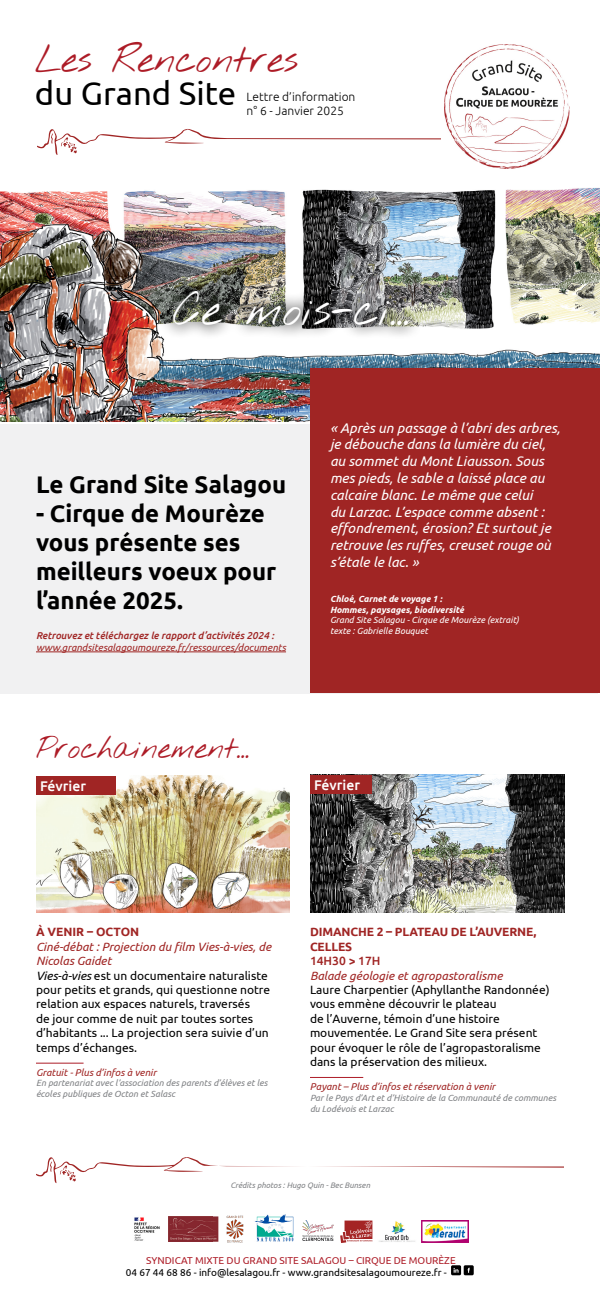
<style>
.page{position:relative;width:600px;height:1300px;background:#fff}
.page>*{position:absolute;margin:0;border:0;box-sizing:border-box;transform-origin:0 0}
.t1{font:46.1px "Nothing You Could Do";color:#fff}
.t2{font:38.1px "Nothing You Could Do";color:#ad1c27}
.t3{font:33px "Ubuntu";color:#000}
.t4{font:30px "Nothing You Could Do";color:#ad1c27}
.t5{font:700 24px/28.8px "Ubuntu";color:#000}
.t6{font:italic 14px/16.8px "Ubuntu";color:#fff}
.t7{font:500 14px "Ubuntu";color:#fff}
.t8{font:12px/14.4px "Ubuntu";color:#000}
.t9{font:700 12px/14.4px "Ubuntu";letter-spacing:-.01em;color:#a02524}
.t10{font:300 12px/14.4px "Ubuntu";color:#000}
.t11{font:italic 12px "Ubuntu";color:#a02524}
.t12{font:500 12px "Ubuntu";color:#a02524}
.t13{font:italic 10px "Ubuntu";color:#a02524}
.t14{font:10px "Ubuntu";color:#000}
.t15{font:10px "Ubuntu";color:#ad1c27}
.t16{font:italic 500 10px "Ubuntu";color:#a02524}
.t17{font:italic 9px/10.8px "Ubuntu";color:#808285}
.t18{font:italic 9px/10.8px "Ubuntu";color:#fff}
.t19{font:italic 700 9px/10.8px "Ubuntu";color:#fff}
.t20{font:italic 8px "Ubuntu";color:#808285}
.s1{font-style:italic;color:#a02524}
.s2{font-style:italic}
</style>
<div class="page">
<div style="left:0;top:424px;width:598px;height:270px;background:#f1f1f2"></div>
<img style="left:36px;top:775px;width:254px;height:138px">
<img style="left:310px;top:774px;width:255px;height:138px">
<img style="left:0;top:188px;width:600px;height:234px">
<div style="left:159px;top:276px;width:264px;height:64px;background:#000;opacity:.75"></div>
<div style="left:310px;top:368px;width:290px;height:324px;background:#a02524"></div>
<svg style="left:37px;top:128px;width:404px;height:27px"></svg>
<img style="left:445px;top:45px;width:124px;height:124px">
<div style="left:340px;top:1217px;width:32px;height:29px;background:linear-gradient(to right,#fff,#fff)"></div>
<svg style="left:340px;top:1221px;width:32px;height:22px"></svg>
<img style="left:379px;top:1221px;width:36px;height:21px">
<img style="left:421px;top:1221px;width:48px;height:21px">
<img style="left:302px;top:1221px;width:32px;height:20px">
<img style="left:226px;top:1216px;width:18px;height:27px">
<img style="left:254px;top:1214px;width:40px;height:28px">
<img style="left:169px;top:1216px;width:49px;height:26px">
<img style="left:134px;top:1217px;width:26px;height:24px">
<svg style="left:451px;top:1265px;width:23px;height:10px"></svg>
<svg style="left:36px;top:1157px;width:528px;height:26px"></svg>
<hr style="left:36px;top:651px;width:250px;height:1px;background:#a02524">
<div style="left:36px;top:776px;width:80px;height:19px;background:#a02524"></div>
<div style="left:310px;top:775px;width:62px;height:19px;background:#a02524"></div>
<hr style="left:36px;top:1063px;width:48px;height:1px;background:#ad1c27">
<hr style="left:310px;top:1077px;width:53px;height:1px;background:#ad1c27">
<h2 class="t2" style="left:35px;top:36px;width:265px">Les Rencontres</h2>
<h3 class="t3" style="left:35px;top:73px;width:203px">du Grand Site</h3>
<p class="t10" style="left:247px;top:89px;width:110px">Lettre d’information n° 6 - Janvier 2025</p>
<h1 class="t1" style="left:173px;top:281px;width:238px">Ce mois-ci…</h1>
<h3 class="t5" style="left:36px;top:470px;width:252px">Le Grand Site Salagou</h3>
<h3 class="t5" style="left:36px;top:499px;width:242px">- Cirque de Mourèze vous présente ses meilleurs voeux pour l’année 2025.</h3>
<p class="t16" style="left:36px;top:629px;width:240px">Retrouvez et téléchargez le rapport d’activités 2024 :</p>
<p class="t13" style="left:36px;top:641px;width:252px">www.grandsitesalagoumoureze.fr/ressources/documents</p>
<h3 class="t4" style="left:36px;top:730px;width:215px">Prochainement…</h3>
<p class="t6" style="left:330px;top:419px;width:232px">« Après un passage à l’abri des arbres, je débouche dans la lumière du ciel, au sommet du Mont Liausson. Sous mes pieds, le sable a laissé place au calcaire blanc. Le même que celui<br>du Larzac. L’espace comme absent : effondrement, érosion? Et surtout je retrouve les ruffes, creuset rouge où s’étale le lac. »</p>
<p class="t19" style="left:330px;top:593px;width:135px">Chloé, Carnet de voyage 1 :<br>Hommes, paysages, biodiversité</p>
<p class="t18" style="left:330px;top:615px;width:191px">Grand Site Salagou - Cirque de Mourèze (extrait) texte : Gabrielle Bouquet</p>
<p class="t7" style="left:40px;top:777px;width:48px">Février</p>
<p class="t7" style="left:314px;top:776px;width:48px">Février</p>
<p class="t9" style="left:36px;top:925px;width:105px">à venir – octon</p>
<p class="t8" style="left:36px;top:939px;width:237px"><span class="s1">Ciné-débat : Projection du film Vies-à-vies, de Nicolas Gaidet<br></span><span class="s2">Vies-à-vies</span> est un documentaire naturaliste pour petits et grands, qui questionne notre relation aux espaces naturels, traversés<br>de jour comme de nuit par toutes sortes d’habitants ... La projection sera suivie d’un temps d’échanges.</p>
<p class="t13" style="left:36px;top:1066px;width:122px">Gratuit - Plus d’infos à venir</p>
<p class="t17" style="left:36px;top:1078px;width:233px">En partenariat avec l’association des parents d’élèves et les écoles publiques de Octon et Salasc</p>
<p class="t9" style="left:310px;top:925px;width:228px">dimanche 2 – plateau de l’auverne, celles</p>
<p class="t12" style="left:310px;top:953px;width:72px">14h30 &gt; 17h</p>
<p class="t11" style="left:310px;top:968px;width:194px">Balade géologie et agropastoralisme</p>
<p class="t8" style="left:310px;top:982px;width:241px">Laure Charpentier (Aphyllanthe Randonnée) vous emmène découvrir le plateau<br>de l’Auverne, témoin d’une histoire mouvementée. Le Grand Site sera présent pour évoquer le rôle de l’agropastoralisme dans la préservation des milieux.</p>
<p class="t13" style="left:310px;top:1080px;width:187px">Payant – Plus d’infos et réservation à venir</p>
<p class="t17" style="left:310px;top:1092px;width:248px">Par le Pays d’Art et d’Histoire de la Communauté de communes du Lodévois et Larzac</p>
<p class="t20" style="left:230px;top:1180px;width:141px">Crédits photos : Hugo Quin - Bec Bunsen</p>
<p class="t15" style="left:146px;top:1254px;width:311px">Syndicat mixte du Grand Site Salagou – Cirque de Mourèze</p>
<p class="t14" style="left:126px;top:1266px;width:323px">04 67 44 68 86 - info@lesalagou.fr - www.grandsitesalagoumoureze.fr -</p>
</div>
